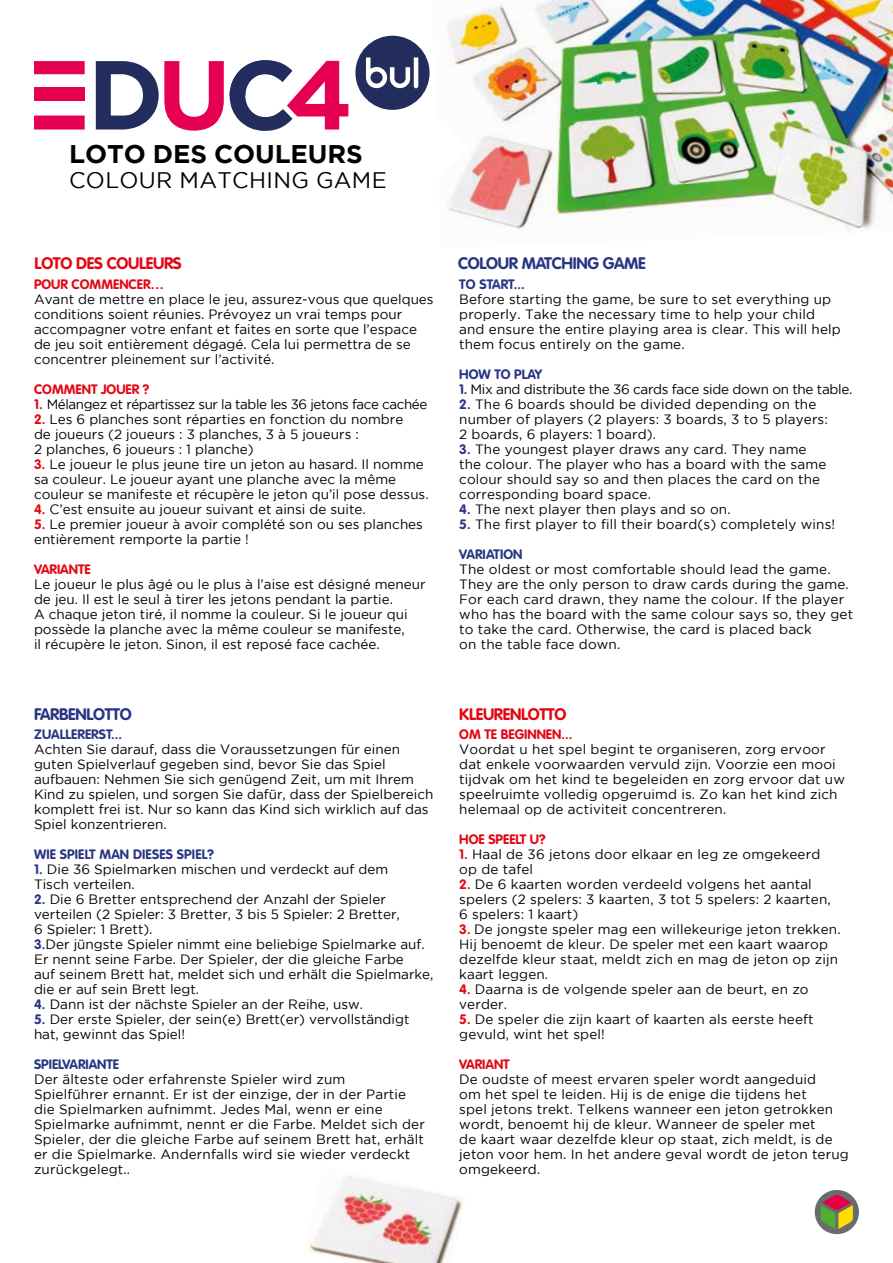
<style>
.page{position:relative;width:893px;height:1263px;background:#fff}
.page>*{position:absolute;margin:0;border:0;box-sizing:border-box;transform-origin:0 0}
.t1{font:700 25.5px "Gotham";letter-spacing:-.005em;color:#000}
.t2{font:22.5px "Gotham";letter-spacing:.015em;color:#000}
.t3{font:700 16.5px "VAG Rounded LT Pro";letter-spacing:-.02em;color:#283583}
.t4{font:700 16.5px "VAG Rounded LT Pro";letter-spacing:-.02em;color:#e30613}
.t5{font:13.5px/15px "Gotham";letter-spacing:.01em;color:#000}
.t6{font:700 13.5px "VAG Rounded LT Pro";color:#283583}
.t7{font:700 13.5px "VAG Rounded LT Pro";color:#e30613}
.t8{font:13.5px "Gotham";letter-spacing:-.03em;color:#000}
.t9{font:13.5px "Gotham";letter-spacing:-.025em;color:#000}
.s1{font-family:"VAG Rounded LT Pro";font-weight:700;color:#e30613}
.s2{font-family:"VAG Rounded LT Pro";font-weight:700;color:#283583}
</style>
<div class="page">
<img style="left:447px;top:0;width:446px;height:233px">
<img style="left:307px;top:1176px;width:157px;height:87px">
<div style="left:815px;top:1190px;width:44px;height:44px;background:#676c6e;border-radius:50%"></div>
<svg style="left:821px;top:1195px;width:32px;height:34px"></svg>
<svg style="left:34px;top:61px;width:51px;height:68px"></svg>
<div style="left:34px;top:88px;width:51px;height:13px;background:#e50051"></div>
<svg style="left:96px;top:61px;width:128px;height:70px"></svg>
<div style="left:355px;top:36px;width:75px;height:74px;background:#222d5d;border-radius:50%"></div>
<svg style="left:366px;top:57px;width:52px;height:31px"></svg>
<svg style="left:230px;top:60px;width:118px;height:71px"></svg>
<h1 class="t1" style="left:69px;top:139px;width:295px">LOTO DES COULEURS</h1>
<h2 class="t2" style="left:69px;top:168px;width:319px">Colour matching game</h2>
<p class="t4" style="left:35px;top:253px;width:149px">LOTO DES COULEURS</p>
<p class="t3" style="left:458px;top:253px;width:189px">COLOUR MATCHING GAME</p>
<p class="t7" style="left:34px;top:276px;width:132px">POUR COMMENCER…</p>
<p class="t5" style="left:34px;top:292px;width:401px">Avant de mettre en place le jeu, assurez-vous que quelques conditions soient réunies. Prévoyez un vrai temps pour accompagner votre enfant et faites en sorte que l’espace de jeu soit entièrement dégagé. Cela lui permettra de se concentrer pleinement sur l’activité.</p>
<p class="t7" style="left:34px;top:381px;width:117px">COMMENT JOUER ?</p>
<p class="t8" style="left:34px;top:397px;width:395px"><span class="s1">1.</span> Mélangez et répartissez sur la table les 36 jetons face cachée</p>
<p class="t5" style="left:34px;top:412px;width:371px"><span class="s1">2.</span> Les 6 planches sont réparties en fonction du nombre de joueurs (2 joueurs : 3 planches, 3 à 5 joueurs :<br>2 planches, 6 joueurs : 1 planche)</p>
<p class="t5" style="left:34px;top:457px;width:396px"><span class="s1">3.</span> Le joueur le plus jeune tire un jeton au hasard. I l nomme sa couleur. Le joueur ayant une planche avec la même couleur se manifeste et récupère le jeton qu’il pose dessus.</p>
<p class="t5" style="left:34px;top:502px;width:333px"><span class="s1">4.</span> C’est ensuite au joueur suivant et ainsi de suite.</p>
<p class="t5" style="left:34px;top:517px;width:390px"><span class="s1">5.</span> Le premier joueur à avoir complété son ou ses planches entièrement remporte la partie !</p>
<p class="t7" style="left:34px;top:561px;width:58px">VARIANTE</p>
<p class="t5" style="left:34px;top:577px;width:393px">Le joueur le plus âgé ou le plus à l’aise est désigné meneur de jeu. I l est le seul à tirer les jetons pendant la partie.<br>A chaque jeton tiré, il nomme la couleur. Si le joueur qui possède la planche avec la même couleur se manifeste,<br>il récupère le jeton. Sinon, il est reposé face cachée.</p>
<p class="t3" style="left:34px;top:703px;width:99px">FARBENLOTTO</p>
<p class="t6" style="left:34px;top:726px;width:90px">ZUALLERERST...</p>
<p class="t5" style="left:34px;top:741px;width:401px">Achten Sie darauf, dass die Voraussetzungen für einen guten Spielverlauf gegeben sind, bevor Sie das Spiel aufbauen: Nehmen Sie sich genügend Zeit, um mit I hrem Kind zu spielen, und sorgen Sie dafür, dass der Spielbereich komplett frei ist. N ur so kann das Kind sich wirklich auf das Spiel konzentrieren.</p>
<p class="t6" style="left:34px;top:846px;width:182px">WIE SPIELT MAN DIESES SPIEL?</p>
<p class="t5" style="left:34px;top:861px;width:356px"><span class="s2">1.</span> Die 36 Spielmarken mischen und verdeckt auf dem<br>Tisch verteilen.</p>
<p class="t5" style="left:34px;top:891px;width:401px"><span class="s2">2.</span> Die 6 Bretter entsprechend der Anzahl der Spieler verteilen (2 Spieler: 3 Bretter, 3 bis 5 Spieler: 2 Bretter,<br>6 Spieler: 1 Brett).<br><span class="s2">3.</span>Der jüngste Spieler nimmt eine beliebige Spielmarke auf.<br>Er nennt seine Farbe. Der Spieler, der die gleiche Farbe<br>auf seinem Brett hat, meldet sich und erhält die Spielmarke, die er auf sein Brett legt.</p>
<p class="t5" style="left:34px;top:996px;width:331px"><span class="s2">4.</span> Dann ist der nächste Spieler an der Reihe, usw.</p>
<p class="t5" style="left:34px;top:1011px;width:377px"><span class="s2">5.</span> Der erste Spieler, der sein(e) Brett(er) vervollständigt hat, gewinnt das Spiel!</p>
<p class="t6" style="left:34px;top:1056px;width:87px">SPIELVARIANTE</p>
<p class="t5" style="left:34px;top:1071px;width:392px">Der älteste oder erfahrenste Spieler wird zum<br>Spielführer ernannt. Er ist der einzige, der in der Partie die Spielmarken aufnimmt. Jedes Mal, wenn er eine Spielmarke aufnimmt, nennt er die Farbe. Meldet sich der Spieler, der die gleiche Farbe auf seinem Brett hat, erhält er die Spielmarke. Andernfalls wird sie wieder verdeckt zurückgelegt..</p>
<p class="t6" style="left:459px;top:276px;width:67px">TO START...</p>
<p class="t5" style="left:459px;top:292px;width:383px">Before starting the game, be sure to set everything up properly. Take the necessary time to help your child and ensure the entire playing area is clear. This will help them focus entirely on the game.</p>
<p class="t6" style="left:459px;top:366px;width:84px">HOW TO PLAY</p>
<p class="t9" style="left:459px;top:382px;width:395px"><span class="s2">1.</span> M ix and distribute the 36 cards face side down on the table.</p>
<p class="t5" style="left:459px;top:396px;width:370px"><span class="s2">2.</span> The 6 boards should be divided depending on the number of players (2 players: 3 boards, 3 to 5 players:<br>2 boards, 6 players: 1 board).</p>
<p class="t5" style="left:459px;top:441px;width:369px"><span class="s2">3.</span> The youngest player draws any card. They name the colour. The player who has a board with the same colour should say so and then places the card on the corresponding board space.</p>
<p class="t5" style="left:459px;top:501px;width:273px"><span class="s2">4.</span> The next player then plays and so on.</p>
<p class="t5" style="left:459px;top:516px;width:377px"><span class="s2">5.</span> The first player to fill their board(s) completely wins!</p>
<p class="t6" style="left:459px;top:546px;width:65px">VARIATION</p>
<p class="t5" style="left:459px;top:561px;width:395px">The oldest or most comfortable should lead the game.<br>They are the only person to draw cards during the game.<br>For each card drawn, they name the colour. If the player who has the board with the same colour says so, they get to take the card. Otherwise, the card is placed back<br>on the table face down.</p>
<p class="t4" style="left:459px;top:703px;width:109px">KLEURENLOTTO</p>
<p class="t7" style="left:459px;top:726px;width:115px">OM TE BEGINNEN...</p>
<p class="t5" style="left:459px;top:742px;width:387px">Voordat u het spel begint te organiseren, zorg ervoor dat enkele voorwaarden vervuld zijn. Voorzie een mooi tijdvak om het kind te begeleiden en zorg ervoor dat uw speelruimte volledig opgeruimd is. Zo kan het kind zich helemaal op de activiteit concentreren.</p>
<p class="t7" style="left:459px;top:831px;width:88px">HOE SPEELT U?</p>
<p class="t5" style="left:459px;top:847px;width:363px"><span class="s1">1.</span> Haal de 36 jetons door elkaar en leg ze omgekeerd op de tafel</p>
<p class="t5" style="left:459px;top:877px;width:373px"><span class="s1">2.</span> De 6 kaarten worden verdeeld volgens het aantal spelers (2 spelers: 3 kaarten, 3 tot 5 spelers: 2 kaarten,<br>6 spelers: 1 kaart)</p>
<p class="t5" style="left:459px;top:922px;width:383px"><span class="s1">3.</span> De jongste speler mag een willekeurige jeton trekken.<br>H ij benoemt de kleur. De speler met een kaart waarop dezelfde kleur staat, meldt zich en mag de jeton op zijn kaart leggen.</p>
<p class="t5" style="left:459px;top:982px;width:351px"><span class="s1">4.</span> Daarna is de volgende speler aan de beurt, en zo verder.</p>
<p class="t5" style="left:459px;top:1012px;width:356px"><span class="s1">5.</span> De speler die zijn kaart of kaarten als eerste heeft gevuld, wint het spel!</p>
<p class="t7" style="left:459px;top:1056px;width:52px">VARIANT</p>
<p class="t5" style="left:459px;top:1072px;width:391px">De oudste of meest ervaren speler wordt aangeduid<br>om het spel te leiden. H ij is de enige die tijdens het<br>spel jetons trekt. Telkens wanneer een jeton getrokken wordt, benoemt hij de kleur. Wanneer de speler met<br>de kaart waar dezelfde kleur op staat, zich meldt, is de jeton voor hem. I n het andere geval wordt de jeton terug omgekeerd.</p>
</div>
